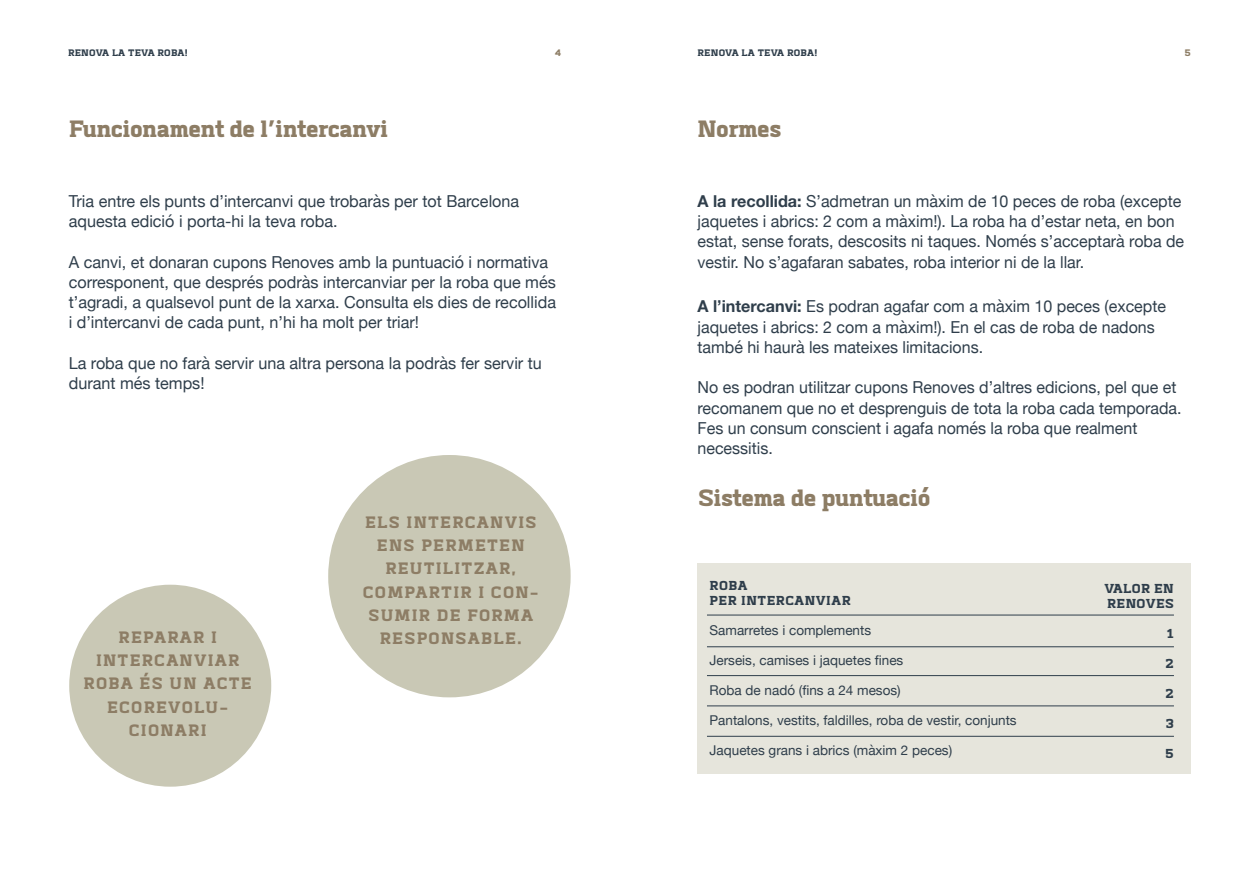
<style>
.page{position:relative;width:1259px;height:893px;background:#fff}
.page>*{position:absolute;margin:0;border:0;box-sizing:border-box;transform-origin:0 0}
.t1{font:900 30px "Abula";letter-spacing:-.02em;color:#8d7d65}
.t2{font:900 21px/23.4px "Abula";letter-spacing:.06em;color:#8d7d65;text-align:center}
.t3{font:16.5px/20.2px "Helvetica Neue";color:#2f3e4b}
.t4{font:900 16.5px "Abula";letter-spacing:.03em;color:#2f3e4b}
.t5{font:13.5px "Helvetica Neue";color:#2f3e4b}
.t6{font:900 12px "Abula";letter-spacing:.015em;color:#2f3e4b}
.t7{font:900 12px "Abula";color:#8d7d65}
.s1{font-weight:700}
</style>
<div class="page">
<div style="left:697px;top:563px;width:494px;height:211px;background:#e6e5dc"></div>
<hr style="left:707px;top:646px;width:467px;height:1px;background:#2f3e4b">
<hr style="left:707px;top:675px;width:467px;height:1px;background:#2f3e4b">
<hr style="left:707px;top:706px;width:467px;height:1px;background:#2f3e4b">
<hr style="left:707px;top:736px;width:467px;height:1px;background:#2f3e4b">
<hr style="left:707px;top:615px;width:467px;height:1px;background:#2f3e4b">
<div style="left:69px;top:585px;width:202px;height:202px;background:#c9c8b5;border-radius:50%"></div>
<div style="left:328px;top:455px;width:242px;height:242px;background:#c9c8b5;border-radius:50%"></div>
<p class="t6" style="left:68px;top:46px;width:121px">RENOVA LA TEVA ROBA!</p>
<p class="t7" style="left:555px;top:46px;width:8px">4</p>
<p class="t6" style="left:697px;top:46px;width:121px">RENOVA LA TEVA ROBA!</p>
<p class="t7" style="left:1185px;top:46px;width:8px">5</p>
<p class="t1" style="left:69px;top:112px;width:321px">Funcionament de l’intercanvi</p>
<p class="t3" style="left:69px;top:192px;width:452px">Tria entre els punts d’intercanvi que trobaràs per tot Barcelona aquesta edició i porta-hi la teva roba.</p>
<p class="t3" style="left:69px;top:253px;width:489px">A canvi, et donaran cupons Renoves amb la puntuació i normativa corresponent, que després podràs intercanviar per la roba que més t’agradi, a qualsevol punt de la xarxa. Consulta els dies de recollida i d’intercanvi de cada punt, n’hi ha molt per triar!</p>
<p class="t3" style="left:69px;top:354px;width:475px">La roba que no farà servir una altra persona la podràs fer servir tu durant més temps!</p>
<p class="t2" style="left:119px;top:625px;width:100px">REPARAR I</p>
<p class="t2" style="left:96px;top:648px;width:145px">INTERCANVIAR</p>
<p class="t2" style="left:84px;top:671px;width:170px">ROBA ÉS UN ACTE</p>
<p class="t2" style="left:107px;top:695px;width:123px">ECOREVOLU-</p>
<p class="t2" style="left:129px;top:718px;width:79px">CIONARI</p>
<p class="t2" style="left:365px;top:510px;width:173px">ELS INTERCANVIS</p>
<p class="t2" style="left:377px;top:533px;width:149px">ENS PERMETEN</p>
<p class="t2" style="left:385px;top:556px;width:132px">REUTILITZAR,</p>
<p class="t2" style="left:363px;top:580px;width:177px">COMPARTIR I CON-<br>SUMIR DE FORMA<br>RESPONSABLE.</p>
<p class="t1" style="left:697px;top:112px;width:85px">Normes</p>
<p class="t3" style="left:697px;top:192px;width:488px"><span class="s1">A la recollida:</span> S’admetran un màxim de 10 peces de roba (excepte jaquetes i abrics: 2 com a màxim!). La roba ha d’estar neta, en bon estat, sense forats, descosits ni taques. Només s’acceptarà roba de vestir. No s’agafaran sabates, roba interior ni de la llar.</p>
<p class="t3" style="left:697px;top:297px;width:470px"><span class="s1">A l’intercanvi:</span> Es podran agafar com a màxim 10 peces (excepte jaquetes i abrics: 2 com a màxim!). En el cas de roba de nadons també hi haurà les mateixes limitacions.</p>
<p class="t3" style="left:697px;top:378px;width:485px">No es podran utilitzar cupons Renoves d’altres edicions, pel que et recomanem que no et desprenguis de tota la roba cada temporada.<br>Fes un consum conscient i agafa només la roba que realment necessitis.</p>
<p class="t1" style="left:698px;top:481px;width:234px">Sistema de puntuació</p>
<p class="t4" style="left:709px;top:576px;width:39px">ROBA</p>
<p class="t4" style="left:709px;top:591px;width:143px">PER INTERCANVIAR</p>
<p class="t5" style="left:709px;top:620px;width:163px">Samarretes i complements</p>
<p class="t5" style="left:709px;top:650px;width:195px">Jerseis, camises i jaquetes fines</p>
<p class="t5" style="left:709px;top:680px;width:193px">Roba de nadó (fins a 24 mesos)</p>
<p class="t5" style="left:709px;top:710px;width:309px">Pantalons, vestits, faldilles, roba de vestir, conjunts</p>
<p class="t5" style="left:709px;top:740px;width:244px">Jaquetes grans i abrics (màxim 2 peces)</p>
<p class="t4" style="left:1104px;top:579px;width:71px">VALOR EN</p>
<p class="t4" style="left:1107px;top:594px;width:68px">RENOVES</p>
<p class="t4" style="left:1166px;top:624px;width:9px">1</p>
<p class="t4" style="left:1165px;top:654px;width:10px">2</p>
<p class="t4" style="left:1165px;top:684px;width:10px">2</p>
<p class="t4" style="left:1165px;top:714px;width:10px">3</p>
<p class="t4" style="left:1165px;top:744px;width:10px">5</p>
</div>
